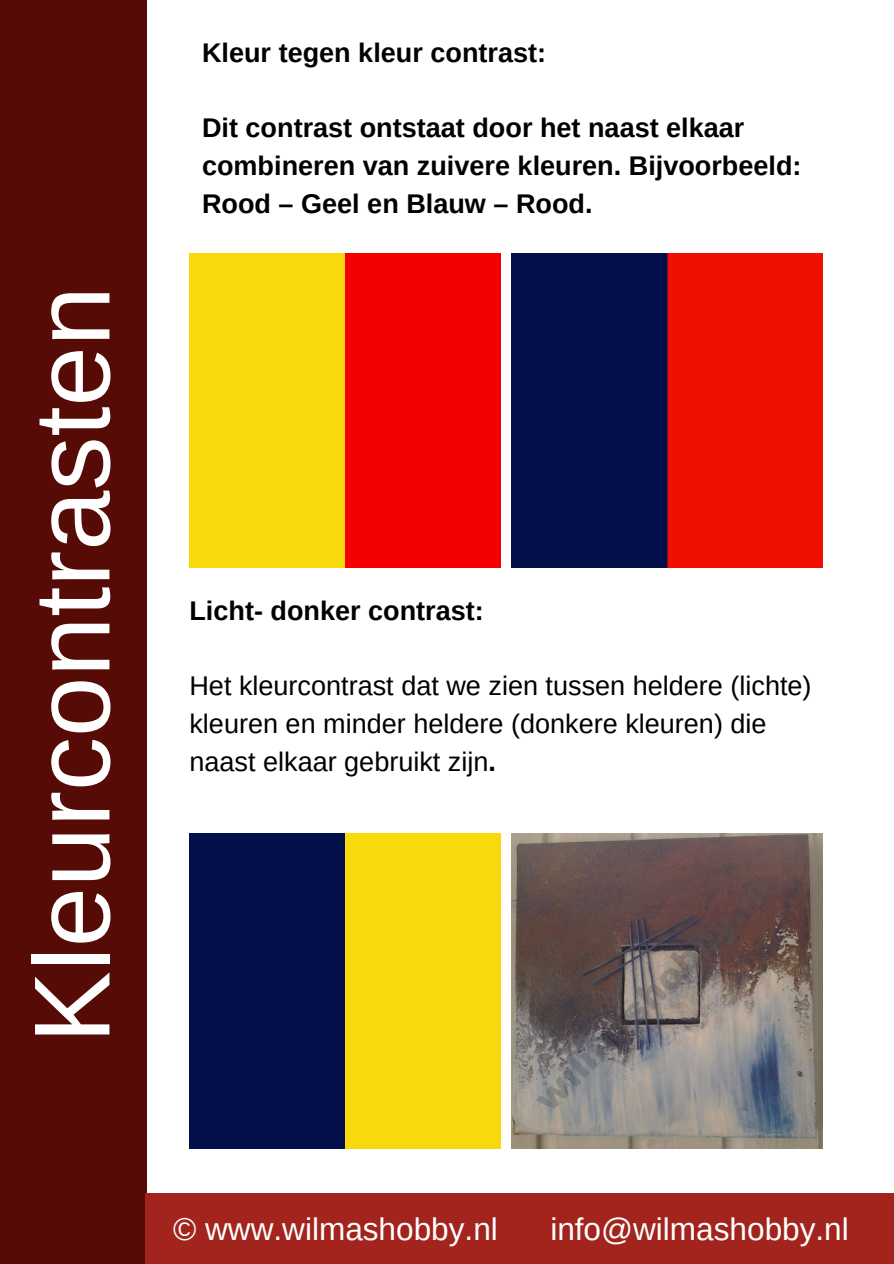
<style>
.page{position:relative;width:894px;height:1264px;background:#fff}
.page>*{position:absolute;margin:0;border:0;box-sizing:border-box;transform-origin:0 0}
.t1{font:108px "Arimo";color:#fff}
.t2{font:31.5px "Arimo";color:#fff}
.t3{font:700 27px/37.7px "Arimo";color:#000}
.t4{font:27px/37.7px "Arimo";color:#000}
.s1{font-weight:700}
</style>
<div class="page">
<div style="left:0;top:0;width:147px;height:1263px;background:#560b06"></div>
<div style="left:146px;top:1193px;width:747px;height:70px;background:#a2241c"></div>
<img style="left:189px;top:253px;width:311px;height:314px">
<img style="left:511px;top:253px;width:311px;height:314px">
<img style="left:189px;top:834px;width:311px;height:314px">
<img style="left:511px;top:834px;width:311px;height:314px">
<h1 class="t1" style="left:12px;top:1043px;width:758px;rotate:-90deg">Kleurcontrasten</h1>
<p class="t3" style="left:202px;top:34px;width:345px">Kleur tegen kleur contrast:</p>
<p class="t3" style="left:202px;top:109px;width:601px">Dit contrast ontstaat door het naast elkaar combineren van zuivere kleuren. Bijvoorbeeld:<br>Rood – Geel en Blauw – Rood.</p>
<p class="t3" style="left:189px;top:592px;width:296px">Licht- donker contrast:</p>
<p class="t4" style="left:189px;top:667px;width:623px">Het kleurcontrast dat we zien tussen heldere (lichte) kleuren en minder heldere (donkere kleuren) die naast elkaar gebruikt zijn<span class="s1">.</span></p>
<p class="t2" style="left:173px;top:1211px;width:326px">© www.wilmashobby.nl</p>
<p class="t2" style="left:550px;top:1211px;width:300px">info@wilmashobby.nl</p>
</div>
